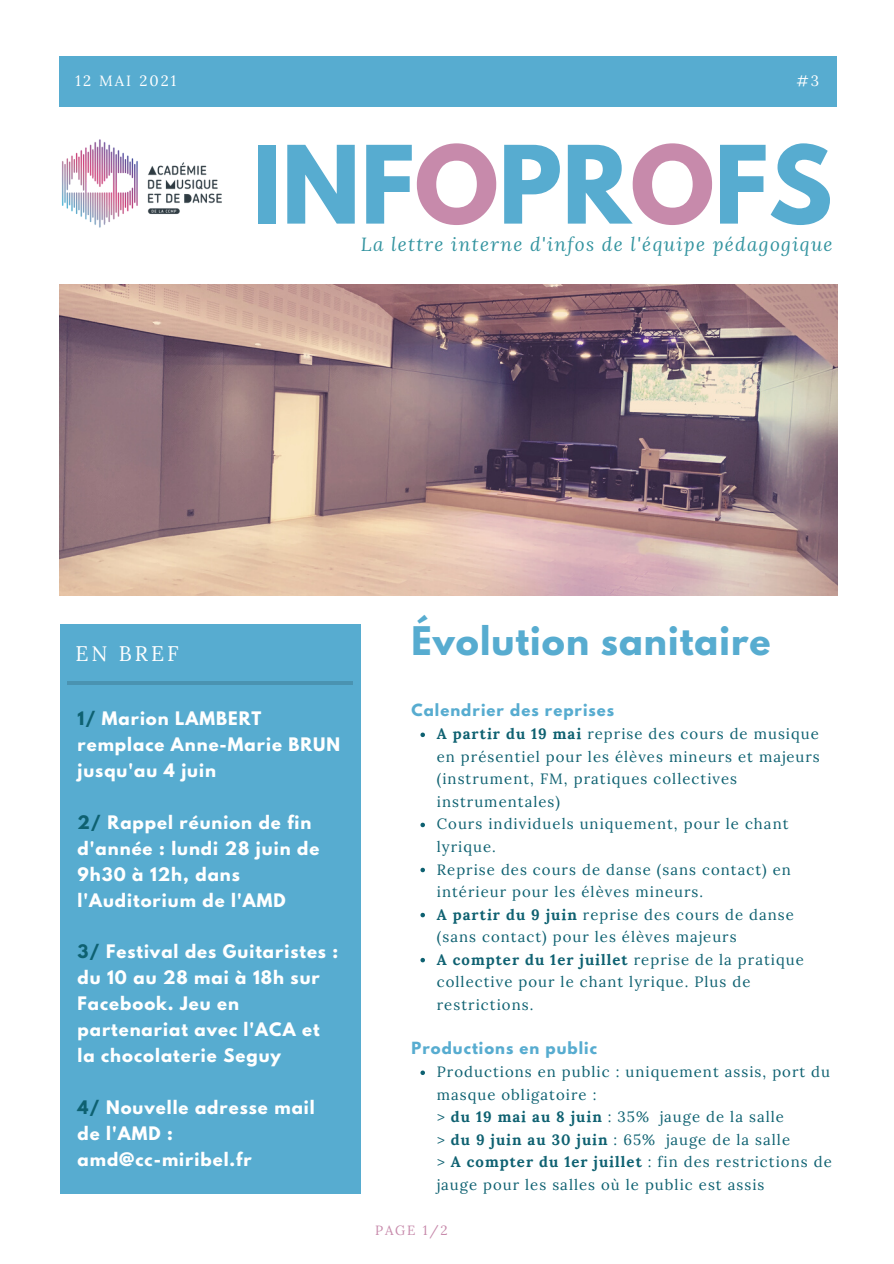
<style>
.page{position:relative;width:894px;height:1264px;background:#fff}
.page>*{position:absolute;margin:0;border:0;box-sizing:border-box;transform-origin:0 0}
.t1{font:700 95.55px "League Spartan";color:#57acd0}
.t2{font:700 34.95px "League Spartan";letter-spacing:.03em;color:#57acd0}
.t3{font:21px "Lora";letter-spacing:.14em;color:#fff}
.t4{font:italic 18.9px "Lora";letter-spacing:.07em;color:#3494a0}
.t5{font:700 16.5px/26px "League Spartan";letter-spacing:.06em;color:#fff}
.t6{font:14.85px/22.5px "Lora";letter-spacing:.07em;color:#0e6171}
.t7{font:700 14.85px "League Spartan";letter-spacing:.07em;color:#57acd0}
.t8{font:14.85px "Lora";letter-spacing:.14em;color:#fff}
.t9{font:13.35px "Lora";color:#c78aab}
.s1{color:#c78aab}
.s2{color:#0e6171}
.s3{font-weight:700}
</style>
<div class="page">
<div style="left:60px;top:624px;width:300px;height:569px;background:#57acd0"></div>
<div style="left:60px;top:56px;width:776px;height:50px;background:#57acd0"></div>
<hr style="left:67px;top:681px;width:285px;height:3px;background:#000">
<img style="left:61px;top:139px;width:161px;height:89px">
<img style="left:60px;top:284px;width:777px;height:311px">
<svg style="left:420px;top:732px;width:5px;height:5px"></svg>
<svg style="left:420px;top:822px;width:5px;height:5px"></svg>
<svg style="left:420px;top:867px;width:5px;height:5px"></svg>
<svg style="left:420px;top:912px;width:5px;height:5px"></svg>
<svg style="left:420px;top:957px;width:5px;height:5px"></svg>
<svg style="left:420px;top:1070px;width:5px;height:5px"></svg>
<p class="t8" style="left:75px;top:71px;width:102px">12 MAI 2021</p>
<p class="t8" style="left:796px;top:71px;width:24px">#3</p>
<p class="t1" style="left:252px;top:138px;width:582px">INF<span class="s1">O</span>PR<span class="s1">O</span>FS</p>
<p class="t4" style="left:360px;top:232px;width:473px">La lettre interne d'infos de l'équipe pédagogique</p>
<p class="t3" style="left:75px;top:640px;width:105px">EN BREF</p>
<p class="t2" style="left:411px;top:623px;width:360px">Évolution sanitaire</p>
<p class="t5" style="left:77px;top:707px;width:264px"><span class="s2">1/</span> Marion LAMBERT remplace Anne-Marie BRUN jusqu'au 4 juin</p>
<p class="t5" style="left:77px;top:811px;width:243px"><span class="s2">2/</span> Rappel réunion de fin d'année : lundi 28 juin de<br>9h30 à 12h, dans l'Auditorium de l'AMD</p>
<p class="t5" style="left:77px;top:940px;width:262px"><span class="s2">3/</span> Festival des Guitaristes : du 10 au 28 mai à 18h sur<br>Facebook. Jeu en partenariat avec l'ACA et la chocolaterie Seguy</p>
<p class="t5" style="left:77px;top:1096px;width:239px"><span class="s2">4/</span> Nouvelle adresse mail de l'AMD :</p>
<p class="t5" style="left:77px;top:1148px;width:176px">amd@cc-miribel.fr</p>
<p class="t7" style="left:411px;top:702px;width:204px">Calendrier des reprises</p>
<p class="t6" style="left:436px;top:722px;width:384px"><span class="s3">A partir du 19 mai</span> reprise des cours de musique en présentiel pour les élèves mineurs et majeurs (instrument, FM, pratiques collectives instrumentales)</p>
<p class="t6" style="left:436px;top:812px;width:353px">Cours individuels uniquement, pour le chant lyrique.</p>
<p class="t6" style="left:436px;top:857px;width:355px">Reprise des cours de danse (sans contact) en intérieur pour les élèves mineurs.</p>
<p class="t6" style="left:436px;top:902px;width:358px"><span class="s3">A partir du 9 juin</span> reprise des cours de danse (sans contact) pour les élèves majeurs</p>
<p class="t6" style="left:436px;top:947px;width:368px"><span class="s3">A compter du 1er juillet</span> reprise de la pratique collective pour le chant lyrique. Plus de restrictions.</p>
<p class="t7" style="left:411px;top:1040px;width:187px">Productions en public</p>
<p class="t6" style="left:436px;top:1060px;width:395px">Productions en public : uniquement assis, port du masque obligatoire :</p>
<p class="t6" style="left:436px;top:1105px;width:348px">&gt; <span class="s3">du 19 mai au 8 juin</span> : 35% jauge de la salle</p>
<p class="t6" style="left:436px;top:1128px;width:396px">&gt; <span class="s3">du 9 juin au 30 juin</span> : 65% jauge de la salle<br>&gt; <span class="s3">A compter du 1er juillet</span> : fin des restrictions de jauge pour les salles où le public est assis</p>
<p class="t9" style="left:375px;top:1221px;width:74px">PAGE 1/2</p>
</div>
